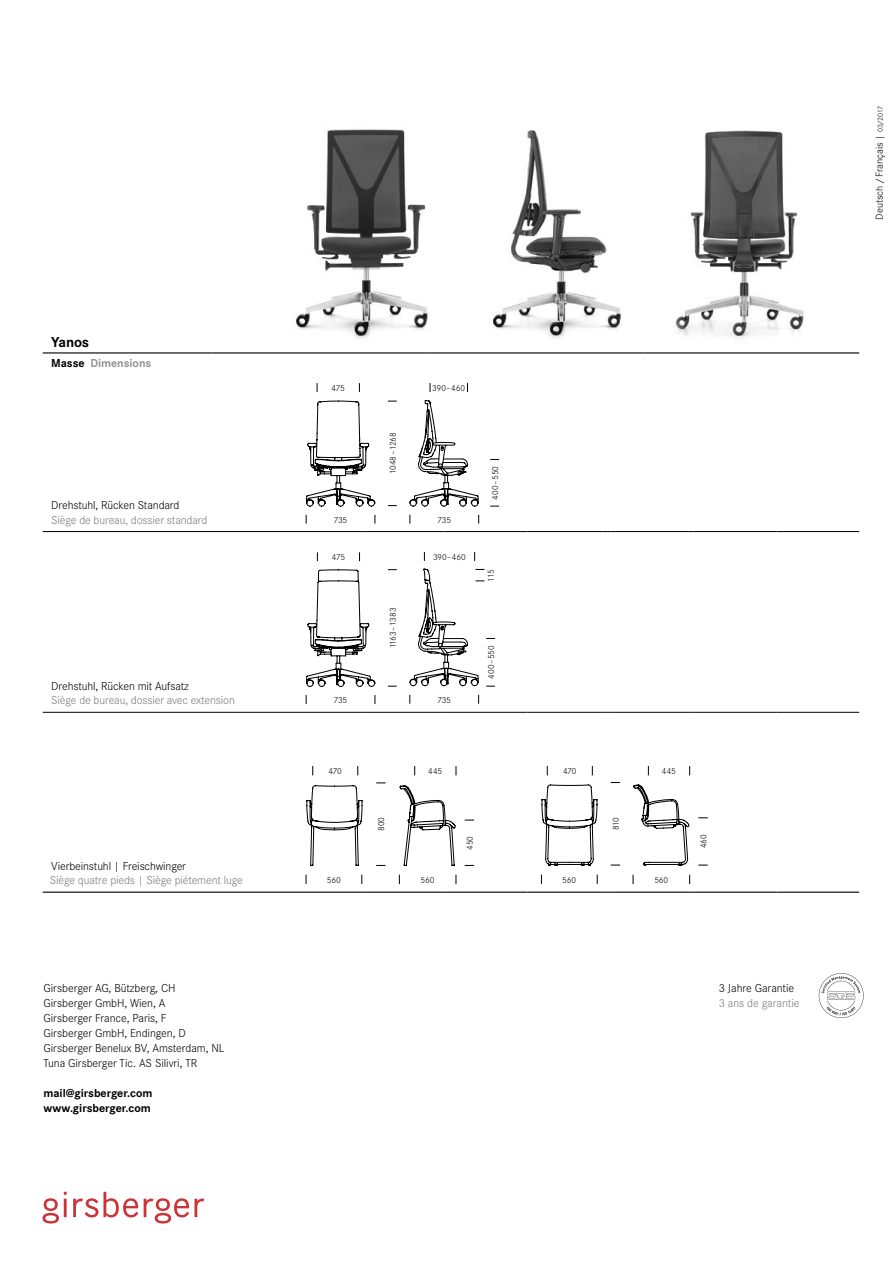
<style>
.page{position:relative;width:893px;height:1263px;background:#fff}
.page>*{position:absolute;margin:0;border:0;box-sizing:border-box;transform-origin:0 0}
.t1{font:700 15px "Corporate S";letter-spacing:-.01em;color:#000}
.t2{font:300 12px/15px "Corporate S";letter-spacing:-.005em;color:#000}
.t3{font:300 12px "Corporate S";letter-spacing:-.01em;color:#7f7c7a}
.t4{font:700 12px/15px "Corporate S";letter-spacing:-.005em;color:#000}
.t5{font:700 12px "Corporate S";letter-spacing:-.005em;color:#949290}
.t6{font:300 10.5px "Corporate S";color:#000}
.t7{font:300 9px "Corporate S";letter-spacing:-.015em;color:#000}
.t8{font:300 9px "Corporate S";letter-spacing:-.04em;color:#000}
.s1{color:#000}
.s2{font-size:7.5px}
</style>
<div class="page">
<svg style="left:43px;top:1192px;width:161px;height:31px"></svg>
<img style="left:296px;top:129px;width:132px;height:210px">
<img style="left:493px;top:130px;width:128px;height:208px">
<img style="left:674px;top:130px;width:130px;height:209px">
<svg style="left:819px;top:973px;width:45px;height:45px"></svg>
<svg style="left:306px;top:401px;width:69px;height:106px"></svg>
<svg style="left:409px;top:400px;width:69px;height:106px"></svg>
<svg style="left:306px;top:570px;width:69px;height:117px"></svg>
<svg style="left:409px;top:569px;width:86px;height:118px"></svg>
<svg style="left:400px;top:785px;width:55px;height:81px"></svg>
<svg style="left:306px;top:785px;width:56px;height:81px"></svg>
<svg style="left:633px;top:785px;width:56px;height:80px"></svg>
<svg style="left:542px;top:785px;width:55px;height:80px"></svg>
<hr style="left:43px;top:352px;width:170px;height:1px;background:#000">
<hr style="left:213px;top:352px;width:215px;height:1px;background:#000">
<hr style="left:428px;top:352px;width:216px;height:1px;background:#000">
<hr style="left:644px;top:352px;width:215px;height:1px;background:#000">
<hr style="left:43px;top:531px;width:319px;height:1px;background:#000">
<hr style="left:362px;top:531px;width:83px;height:1px;background:#000">
<hr style="left:445px;top:531px;width:83px;height:1px;background:#000">
<hr style="left:528px;top:531px;width:74px;height:1px;background:#000">
<hr style="left:610px;top:531px;width:83px;height:1px;background:#000">
<hr style="left:693px;top:531px;width:83px;height:1px;background:#000">
<hr style="left:776px;top:531px;width:83px;height:1px;background:#000">
<hr style="left:43px;top:892px;width:319px;height:1px;background:#000">
<hr style="left:362px;top:892px;width:83px;height:1px;background:#000">
<hr style="left:445px;top:892px;width:83px;height:1px;background:#000">
<hr style="left:528px;top:892px;width:74px;height:1px;background:#000">
<hr style="left:610px;top:892px;width:83px;height:1px;background:#000">
<hr style="left:693px;top:892px;width:83px;height:1px;background:#000">
<hr style="left:776px;top:892px;width:83px;height:1px;background:#000">
<hr style="left:43px;top:712px;width:319px;height:1px;background:#000">
<hr style="left:362px;top:712px;width:83px;height:1px;background:#000">
<hr style="left:445px;top:712px;width:83px;height:1px;background:#000">
<hr style="left:528px;top:712px;width:74px;height:1px;background:#000">
<hr style="left:610px;top:712px;width:83px;height:1px;background:#000">
<hr style="left:693px;top:712px;width:83px;height:1px;background:#000">
<hr style="left:776px;top:712px;width:83px;height:1px;background:#000">
<p class="t1" style="left:51px;top:334px;width:40px">Yanos</p>
<p class="t5" style="left:51px;top:356px;width:102px"><span class="s1">Masse</span> Dimensions</p>
<p class="t2" style="left:51px;top:498px;width:130px">Drehstuhl, Rücken Standard</p>
<p class="t3" style="left:51px;top:513px;width:158px">Siège de bureau, dossier standard</p>
<p class="t2" style="left:51px;top:678px;width:139px">Drehstuhl, Rücken mit Aufsatz</p>
<p class="t3" style="left:51px;top:693px;width:185px">Siège de bureau, dossier avec extension</p>
<p class="t2" style="left:51px;top:858px;width:136px">Vierbeinstuhl | Freischwinger</p>
<p class="t3" style="left:50px;top:873px;width:195px">Siège quatre pieds | Siège piétement luge</p>
<p class="t2" style="left:44px;top:981px;width:182px">Girsberger AG, Bützberg, CH<br>Girsberger GmbH, Wien, A<br>Girsberger France, Paris, F<br>Girsberger GmbH, Endingen, D<br>Girsberger Benelux BV, Amsterdam, NL<br>Tuna Girsberger Tic. AS Silivri, TR</p>
<p class="t4" style="left:44px;top:1086px;width:110px">mail@girsberger.com www.girsberger.com</p>
<p class="t7" style="left:331px;top:383px;width:15px">475</p>
<p class="t7" style="left:432px;top:383px;width:34px">390–460</p>
<p class="t7" style="left:388px;top:474px;width:43px;rotate:-90deg">1048–1268</p>
<p class="t7" style="left:333px;top:515px;width:15px">735</p>
<p class="t7" style="left:437px;top:515px;width:15px">735</p>
<p class="t7" style="left:332px;top:552px;width:15px">475</p>
<p class="t7" style="left:433px;top:552px;width:34px">390–460</p>
<p class="t8" style="left:388px;top:648px;width:42px;rotate:-90deg">1163–1383</p>
<p class="t7" style="left:333px;top:695px;width:15px">735</p>
<p class="t7" style="left:437px;top:695px;width:15px">735</p>
<p class="t7" style="left:490px;top:500px;width:35px;rotate:-90deg">400–550</p>
<p class="t7" style="left:486px;top:582px;width:14px;rotate:-90deg">115</p>
<p class="t7" style="left:486px;top:679px;width:35px;rotate:-90deg">400–550</p>
<p class="t7" style="left:328px;top:766px;width:15px">470</p>
<p class="t7" style="left:428px;top:766px;width:16px">445</p>
<p class="t7" style="left:563px;top:766px;width:15px">470</p>
<p class="t7" style="left:662px;top:766px;width:16px">445</p>
<p class="t7" style="left:327px;top:875px;width:15px">560</p>
<p class="t7" style="left:376px;top:831px;width:16px;rotate:-90deg">800</p>
<p class="t7" style="left:421px;top:875px;width:15px">560</p>
<p class="t7" style="left:465px;top:850px;width:15px;rotate:-90deg">450</p>
<p class="t7" style="left:611px;top:830px;width:15px;rotate:-90deg">810</p>
<p class="t7" style="left:562px;top:875px;width:15px">560</p>
<p class="t7" style="left:654px;top:875px;width:15px">560</p>
<p class="t7" style="left:698px;top:848px;width:15px;rotate:-90deg">460</p>
<p class="t2" style="left:719px;top:981px;width:77px">3 Jahre Garantie</p>
<p class="t3" style="left:719px;top:997px;width:82px">3 ans de garantie</p>
<p class="t6" style="left:873px;top:220px;width:115px;rotate:-90deg">Deutsch/Français | <span class="s2">03/2017</span></p>
</div>
